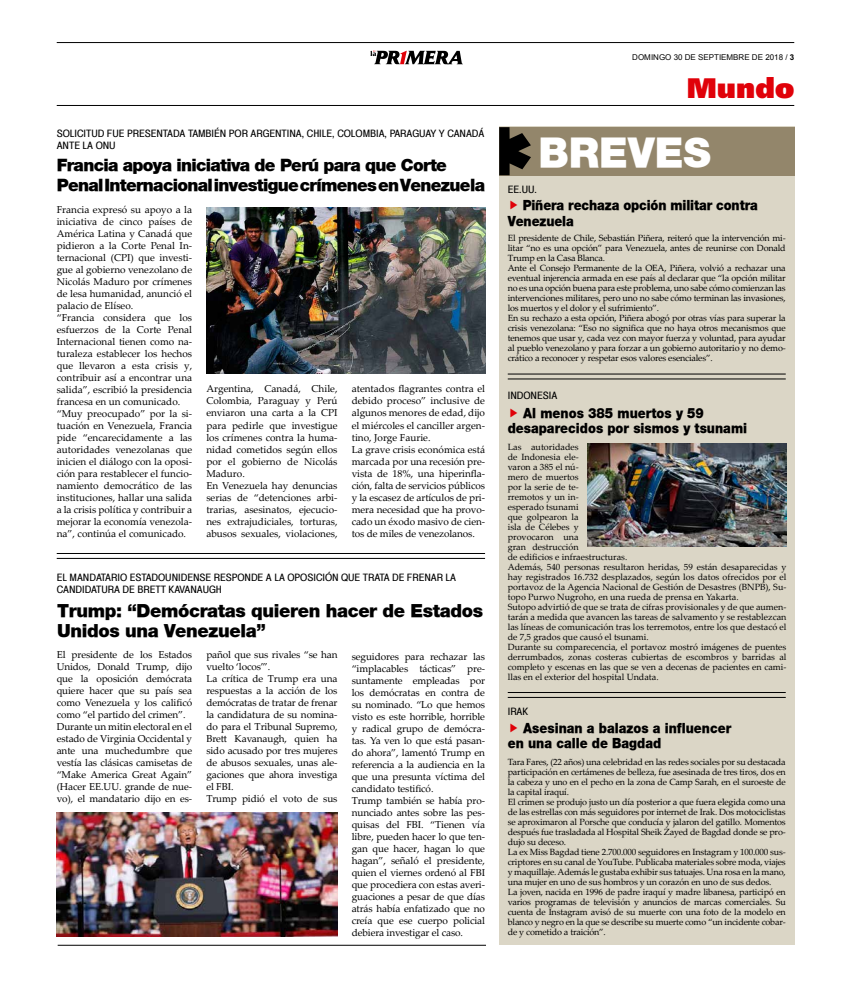
<style>
.page{position:relative;width:851px;height:993px;background:#fff}
.page>*{position:absolute;margin:0;border:0;box-sizing:border-box;transform-origin:0 0}
.t1{font:900 41px "Helvetica Neue";color:#fff}
.t2{font:900 28px "Frutiger";color:#e00109}
.t3{font:900 18px/20px "Helvetica Neue";letter-spacing:-.02em;color:#000}
.t4{font:900 17px/20px "Helvetica Neue";letter-spacing:-.04em;color:#000}
.t5{font:900 14px/15px "Helvetica Neue";color:#000;scale:.9 1}
.t6{font:10px/12px "Palatino Linotype";letter-spacing:-.01em;color:#000}
.t7{font:10px/12px "Helv Condensed";color:#000}
.t8{font:9px/10px "Palatino Linotype";letter-spacing:-.02em;color:#000}
.t9{font:9px/10px "Palatino Linotype";color:#000}
.t10{font:8px "Arial";color:#000}
.s1{font-weight:700}
</style>
<div class="page">
<svg style="left:370px;top:51px;width:93px;height:13px"></svg>
<hr style="left:57px;top:42px;width:737px;height:1px;background:#000">
<hr style="left:57px;top:105px;width:737px;height:1px;background:#000">
<div style="left:499px;top:126px;width:295px;height:818px;background:#dbd6c6"></div>
<hr style="left:58px;top:944px;width:428px;height:1px;background:#000">
<hr style="left:507px;top:373px;width:278px;height:1px;background:#000">
<hr style="left:507px;top:378px;width:278px;height:1px;background:#000">
<hr style="left:507px;top:692px;width:278px;height:1px;background:#000">
<hr style="left:507px;top:697px;width:278px;height:1px;background:#000">
<hr style="left:57px;top:553px;width:428px;height:1px;background:#000">
<hr style="left:57px;top:558px;width:428px;height:1px;background:#000">
<div style="left:499px;top:127px;width:295px;height:48px;background:#93866b"></div>
<svg style="left:499px;top:127px;width:32px;height:48px"></svg>
<img style="left:206px;top:207px;width:279px;height:166px">
<img style="left:57px;top:812px;width:280px;height:123px">
<img style="left:587px;top:443px;width:198px;height:103px">
<p class="t7" style="left:57px;top:127px;width:429px">SOLICITUD FUE PRESENTADA TAMBIÉN POR ARGENTINA, CHILE, COLOMBIA, PARAGUAY Y CANADÁ<br>ANTE LA ONU</p>
<h3 class="t4" style="left:57px;top:155px;width:430px">Francia apoya iniciativa de Perú para que Corte<br>Penal Internacional investigue crímenes en Venezuela</h3>
<p class="t6" style="left:57px;top:203px;width:137px">Francia expresó su apoyo a la iniciativa de cinco países de<br>América Latina y Canadá que pidieron a la Corte Penal In&shy;ternacional (CPI) que investi&shy;gue al gobierno venezolano de<br>Nicolás Maduro por crímenes de lesa humanidad, anunció el palacio de Elíseo.<br>“Francia considera que los esfuerzos de la Corte Penal<br>Internacional tienen como na&shy;turaleza establecer los hechos que llevaron a esta crisis y, contribuir así a encontrar una salida”, escribió la presidencia francesa en un comunicado. “Muy preocupado” por la si&shy;tuación en Venezuela, Francia pide “encarecidamente a las autoridades venezolanas que inicien el diálogo con la oposi&shy;ción para restablecer el funcio&shy;namiento democrático de las instituciones, hallar una salida a la crisis política y contribuir a mejorar la economía venezola&shy;na”, continúa el comunicado.</p>
<p class="t6" style="left:206px;top:382px;width:133px">Argentina, Canadá, Chile,<br>Colombia, Paraguay y Perú enviaron una carta a la CPI para pedirle que investigue los crímenes contra la huma&shy;nidad cometidos según ellos por el gobierno de Nicolás<br>Maduro.<br>En Venezuela hay denuncias serias de “detenciones arbi&shy;trarias, asesinatos, ejecucio&shy;nes extrajudiciales, torturas, abusos sexuales, violaciones,</p>
<p class="t6" style="left:352px;top:382px;width:135px">atentados flagrantes contra el debido proceso” inclusive de algunos menores de edad, dijo el miércoles el canciller argen&shy;tino, Jorge Faurie.<br>La grave crisis económica está marcada por una recesión pre&shy;vista de 18%, una hiperinfla&shy;ción, falta de servicios públicos y la escasez de artículos de pri&shy;mera necesidad que ha provo&shy;cado un éxodo masivo de cien&shy;tos de miles de venezolanos.</p>
<p class="t7" style="left:57px;top:571px;width:401px">EL MANDATARIO ESTADOUNIDENSE RESPONDE A LA OPOSICIÓN QUE TRATA DE FRENAR LA<br>CANDIDATURA DE BRETT KAVANAUGH</p>
<h3 class="t3" style="left:57px;top:600px;width:427px">Trump: “Demócratas quieren hacer de Estados<br>Unidos una Venezuela”</h3>
<p class="t6" style="left:57px;top:648px;width:137px">El presidente de los Estados<br>Unidos, Donald Trump, dijo que la oposición demócrata quiere hacer que su país sea como Venezuela y los calificó como “el partido del crimen”.<br>Durante un mitin electoral en el estado de Virginia Occidental y ante una muchedumbre que vestía las clásicas camisetas de “Make America Great Again” (Hacer EE.UU. grande de nue&shy;vo), el mandatario dijo en es-</p>
<p class="t6" style="left:206px;top:648px;width:133px">pañol que sus rivales “se han vuelto ‘locos’”.<br>La crítica de Trump era una respuestas a la acción de los demócratas de tratar de frenar la candidatura de su nomina&shy;do para el Tribunal Supremo,<br>Brett Kavanaugh, quien ha sido acusado por tres mujeres de abusos sexuales, unas ale&shy;gaciones que ahora investiga el FBI.<br>Trump pidió el voto de sus</p>
<p class="t6" style="left:351px;top:650px;width:135px">seguidores para rechazar las “implacables tácticas” pre&shy;suntamente empleadas por los demócratas en contra de su nominado. “Lo que hemos visto es este horrible, horrible y radical grupo de demócra&shy;tas. Ya ven lo que está pasan&shy;do ahora”, lamentó Trump en referencia a la audiencia en la que una presunta víctima del candidato testificó.<br>Trump también se había pro&shy;nunciado antes sobre las pes&shy;quisas del FBI. “Tienen vía libre, pueden hacer lo que ten&shy;gan que hacer, hagan lo que hagan”, señaló el presidente, quien el viernes ordenó al FBI que procediera con estas averi&shy;guaciones a pesar de que días atrás había enfatizado que no creía que ese cuerpo policial debiera investigar el caso.</p>
<p class="t10" style="left:632px;top:52px;width:163px">DOMINGO 30 DE SEPTIEMBRE DE 2018 / <span class="s1">3</span></p>
<h2 class="t2" style="left:686px;top:71px;width:109px">Mundo</h2>
<h1 class="t1" style="left:538px;top:128px;width:174px">BREVES</h1>
<p class="t7" style="left:507px;top:183px;width:31px">EE.UU.</p>
<h3 class="t5" style="left:507px;top:197px;width:279px;line-height:16px;text-indent:15px">Piñera rechaza opción militar contra<br>Venezuela</h3>
<p class="t8" style="left:507px;top:232px;width:279px">El presidente de Chile, Sebastián Piñera, reiteró que la intervención mi&shy;litar “no es una opción” para Venezuela, antes de reunirse con Donald Trump en la Casa Blanca.<br>Ante el Consejo Permanente de la OEA, Piñera, volvió a rechazar una eventual injerencia armada en ese país al declarar que “la opción militar no es una opción buena para este problema, uno sabe cómo comienzan las intervenciones militares, pero uno no sabe cómo terminan las invasiones, los muertos y el dolor y el sufrimiento”.<br>En su rechazo a esta opción, Piñera abogó por otras vías para superar la crisis venezolana: “Eso no significa que no haya otros mecanismos que tenemos que usar y, cada vez con mayor fuerza y voluntad, para ayudar al pueblo venezolano y para forzar a un gobierno autoritario y no demo&shy;crático a reconocer y respetar esos valores esenciales”.</p>
<p class="t7" style="left:507px;top:389px;width:23px">IN DONESIA</p>
<h3 class="t5" style="left:507px;top:405px;width:267px;text-indent:15px">Al menos 385 muertos y 59 desaparecidos por sismos y tsunami</h3>
<p class="t9" style="left:507px;top:441px;width:280px">Las autoridades<br>de Indonesia ele-<br>varon a 385 el nú-<br>mero de muertos<br>por la serie de te-<br>rremotos y un in-<br>esperado tsunami<br>que golpearon la<br>isla de Célebes y<br>provocaron una<br>gran destrucción<br>de edificios e infraestructuras.<br>Además, 540 personas resultaron heridas, 59 están desaparecidas y hay registrados 16.732 desplazados, según los datos ofrecidos por el portavoz de la Agencia Nacional de Gestión de Desastres (BNPB), Su&shy;topo Purwo Nugroho, en una rueda de prensa en Yakarta.<br>Sutopo advirtió de que se trata de cifras provisionales y de que aumen&shy;tarán a medida que avancen las tareas de salvamento y se restablezcan las líneas de comunicación tras los terremotos, entre los que destacó el de 7,5 grados que causó el tsunami.<br>Durante su comparecencia, el portavoz mostró imágenes de puentes derrumbados, zonas costeras cubiertas de escombros y barridas al completo y escenas en las que se ven a decenas de pacientes en cami&shy;llas en el exterior del hospital Undata.</p>
<p class="t7" style="left:507px;top:705px;width:22px">IRAK</p>
<h3 class="t5" style="left:507px;top:720px;width:250px;text-indent:15px">Asesinan a balazos a influencer en una calle de Bagdad</h3>
<p class="t8" style="left:507px;top:756px;width:279px">Tara Fares, (22 años) una celebridad en las redes sociales por su destacada participación en certámenes de belleza, fue asesinada de tres tiros, dos en la cabeza y uno en el pecho en la zona de Camp Sarah, en el suroeste de la capital iraquí.<br>El crimen se produjo justo un día posterior a que fuera elegida como una de las estrellas con más seguidores por internet de Irak. Dos motociclistas se aproximaron al Porsche que conducía y jalaron del gatillo. Momentos después fue trasladada al Hospital Sheik Zayed de Bagdad donde se pro&shy;dujo su deceso.<br>La ex Miss Bagdad tiene 2.700.000 seguidores en Instagram y 100.000 sus&shy;criptores en su canal de YouTube. Publicaba materiales sobre moda, viajes y maquillaje. Además le gustaba exhibir sus tatuajes. Una rosa en la mano, una mujer en uno de sus hombros y un corazón en uno de sus dedos.<br>La joven, nacida en 1996 de padre iraquí y madre libanesa, participó en varios programas de televisión y anuncios de marcas comerciales. Su cuenta de Instagram avisó de su muerte con una foto de la modelo en blanco y negro en la que se describe su muerte como “un incidente cobar&shy;de y cometido a traición”.</p>
</div>
